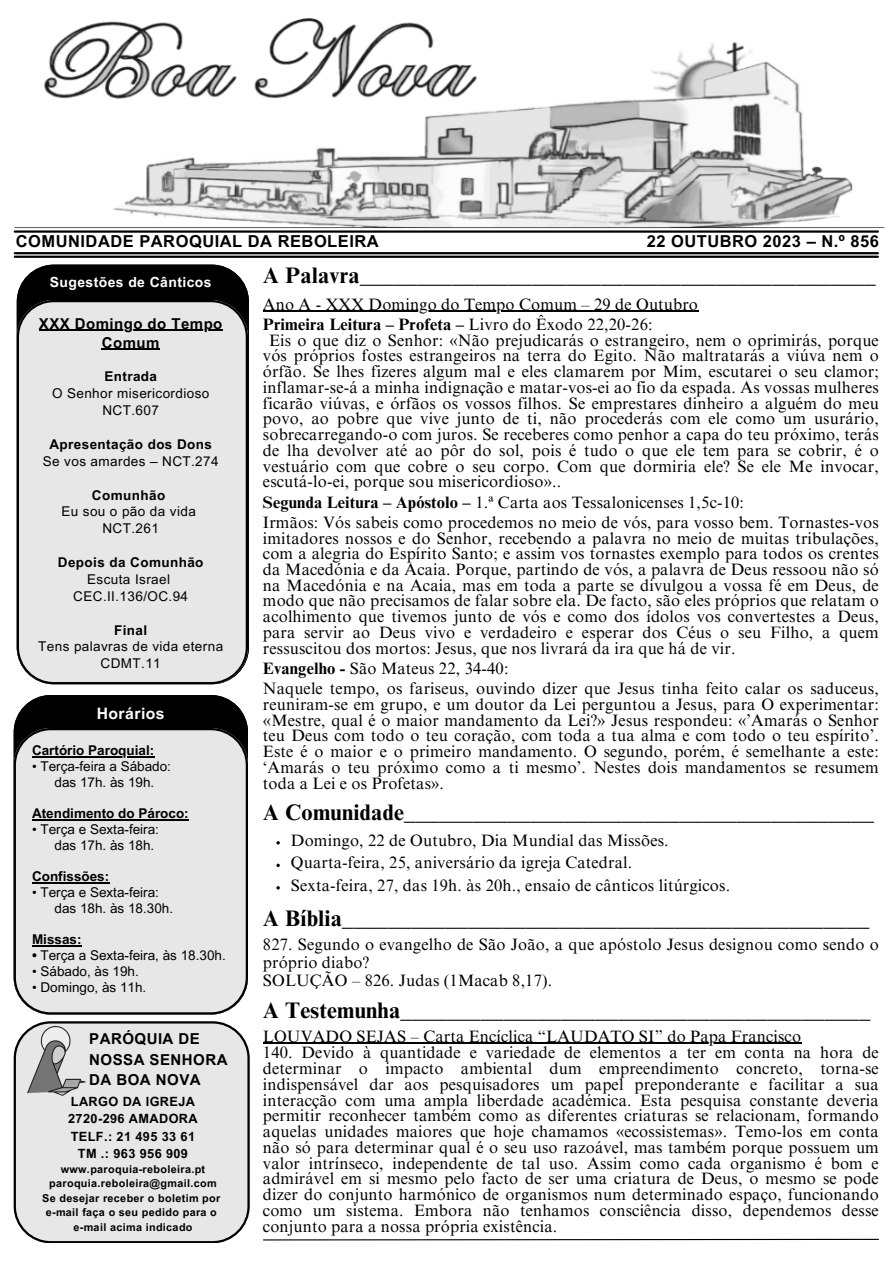
<style>
.page{position:relative;width:893px;height:1264px;background:#fff}
.page>*{position:absolute;margin:0;border:0;box-sizing:border-box;transform-origin:0 0}
.t1{font:700 22.5px "Times NRMT Pro";letter-spacing:.01em;color:#000}
.t2{font:16.5px/15.8px "Times NRMT Pro";letter-spacing:.01em;color:#000;text-align:justify}
.t3{font:700 16.5px "Arial MT Pro";letter-spacing:.03em;color:#000}
.t4{font:700 16.5px "Times NRMT Pro";letter-spacing:.01em;color:#000}
.t5{font:700 15.75px "Arial MT Pro";letter-spacing:.03em;color:#fff}
.t6{font:700 15px/19px "Arial MT Pro";letter-spacing:.03em;color:#000;text-align:center}
.t7{font:700 13.95px "Arial MT Pro";letter-spacing:.03em;color:#fff}
.t8{font:13.5px "Arial MT Pro";color:#000}
.t9{font:13.5px/16.8px "Arial MT Pro";letter-spacing:.03em;color:#000;text-align:center}
.t10{font:700 13.5px "Arial MT Pro";letter-spacing:.03em;color:#000}
.t11{font:700 13.5px "Arial MT Pro";color:#000}
.t12{font:700 12.75px "Arial MT Pro";letter-spacing:.03em;color:#000}
.t13{font:700 10.8px "Arial MT Pro";letter-spacing:.03em;color:#000}
.s1{font-weight:700}
.s2{font-weight:400}
</style>
<div class="page">
<div style="left:14px;top:1021px;width:236px;height:221px;background:#e7e7e7"></div>
<svg style="left:14px;top:695px;width:233px;height:33px;background:#111"></svg>
<div style="left:14px;top:728px;width:233px;height:286px;background:#e7e7e7"></div>
<svg style="left:17px;top:264px;width:231px;height:36px;background:#131313"></svg>
<svg style="left:17px;top:300px;width:231px;height:384px;background:#d9d9d9"></svg>
<hr style="left:15px;top:226px;width:862px;height:2px;background:#000">
<hr style="left:15px;top:230px;width:862px;height:3px;background:#000">
<hr style="left:15px;top:252px;width:862px;height:2px;background:#000">
<hr style="left:15px;top:255px;width:862px;height:3px;background:#000">
<img style="left:15px;top:18px;width:862px;height:209px">
<img style="left:28px;top:1026px;width:61px;height:69px">
<hr style="left:263px;top:311px;width:435px;height:1px;background:#000">
<hr style="left:39px;top:330px;width:184px;height:1px;background:#000">
<hr style="left:102px;top:349px;width:58px;height:1px;background:#000">
<hr style="left:32px;top:756px;width:122px;height:1px;background:#000">
<hr style="left:32px;top:819px;width:157px;height:1px;background:#000">
<hr style="left:32px;top:882px;width:77px;height:1px;background:#000">
<hr style="left:32px;top:945px;width:50px;height:1px;background:#000">
<svg style="left:276px;top:841px;width:4px;height:3px"></svg>
<svg style="left:276px;top:863px;width:4px;height:4px"></svg>
<svg style="left:276px;top:886px;width:4px;height:3px"></svg>
<hr style="left:263px;top:1042px;width:538px;height:1px;background:#000">
<svg style="left:263px;top:1238px;width:616px;height:2px"></svg>
<p class="t3" style="left:16px;top:235px;width:364px">COMUNIDADE PAROQUIAL DA REBOLEIRA</p>
<p class="t3" style="left:646px;top:235px;width:234px">22 OUTUBRO 2023 – N.º 856</p>
<p class="t7" style="left:50px;top:277px;width:163px">Sugestões de Cânticos</p>
<p class="t6" style="left:39px;top:316px;width:185px">XXX Domingo do Tempo<br>Comum</p>
<p class="t10" style="left:104px;top:371px;width:54px">Entrada</p>
<p class="t9" style="left:52px;top:387px;width:159px">O Senhor misericordioso<br>NCT.607</p>
<p class="t10" style="left:49px;top:439px;width:164px">Apresentação dos Dons</p>
<p class="t9" style="left:43px;top:454px;width:177px">Se vos amardes – NCT.274</p>
<p class="t10" style="left:92px;top:490px;width:75px">Comunhão</p>
<p class="t9" style="left:61px;top:505px;width:136px">Eu sou o pão da vida</p>
<p class="t8" style="left:102px;top:523px;width:58px">NCT.261</p>
<p class="t10" style="left:58px;top:557px;width:147px">Depois da Comunhão</p>
<p class="t9" style="left:87px;top:572px;width:84px">Escuta Israel</p>
<p class="t9" style="left:73px;top:589px;width:116px">CEC.II.136/OC.94</p>
<p class="t10" style="left:114px;top:624px;width:35px">Final</p>
<p class="t9" style="left:38px;top:640px;width:186px">Tens palavras de vida eterna<br>CDMT.11</p>
<p class="t5" style="left:97px;top:707px;width:70px">Horários</p>
<p class="t11" style="left:32px;top:745px;width:124px">Cartório Paroquial:</p>
<p class="t8" style="left:32px;top:761px;width:140px">• Terça-feira a Sábado:</p>
<p class="t8" style="left:55px;top:777px;width:101px">das 17h. às 19h.</p>
<p class="t11" style="left:32px;top:808px;width:158px">Atendimento do Pároco:</p>
<p class="t8" style="left:32px;top:824px;width:128px">• Terça e Sexta-feira:</p>
<p class="t8" style="left:55px;top:840px;width:101px">das 17h. às 18h.</p>
<p class="t11" style="left:32px;top:871px;width:79px">Confissões:</p>
<p class="t8" style="left:32px;top:887px;width:128px">• Terça e Sexta-feira:</p>
<p class="t8" style="left:55px;top:903px;width:120px">das 18h. às 18.30h.</p>
<p class="t10" style="left:32px;top:934px;width:51px">Missas:</p>
<p class="t8" style="left:32px;top:950px;width:195px"><span class="s1">•</span> Terça a Sexta-feira, às 18.30h.</p>
<p class="t8" style="left:32px;top:966px;width:108px">• Sábado, às 19h.</p>
<p class="t8" style="left:32px;top:981px;width:116px">• Domingo, às 11h.</p>
<p class="t6" style="left:89px;top:1031px;width:112px">PARÓQUIA DE</p>
<p class="t6" style="left:89px;top:1051px;width:140px">NOSSA SENHORA</p>
<p class="t6" style="left:89px;top:1071px;width:113px">DA BOA NOVA</p>
<p class="t12" style="left:71px;top:1096px;width:126px">LARGO DA IGREJA</p>
<p class="t12" style="left:68px;top:1114px;width:131px">2720-296 AMADORA</p>
<p class="t12" style="left:71px;top:1131px;width:126px">TELF.: 21 495 33 61</p>
<p class="t12" style="left:78px;top:1148px;width:112px">TM .: 963 956 909</p>
<p class="t13" style="left:61px;top:1165px;width:146px">www.paroquia-reboleira.pt</p>
<p class="t13" style="left:49px;top:1179px;width:169px">paroquia.reboleira@gmail.com</p>
<p class="t13" style="left:42px;top:1194px;width:180px">Se desejar receber o boletim por</p>
<p class="t13" style="left:46px;top:1208px;width:173px">e-mail faça o seu pedido para o</p>
<p class="t13" style="left:73px;top:1222px;width:121px">e-mail acima indicado</p>
<p class="t1" style="left:263px;top:266px;width:614px">A Palavra_____________________________________________</p>
<p class="t2" style="left:263px;top:298px;width:436px">Ano A - XXX Domingo do Tempo Comum – 29 de Outubro</p>
<p class="t4" style="left:263px;top:318px;width:391px">Primeira Leitura – Profeta – <span class="s2">Livro do Êxodo 22,20-26:</span></p>
<p class="t2" style="left:263px;top:334px;width:617px;text-indent:6px">Eis o que diz o Senhor: «Não prejudicarás o estrangeiro, nem o oprimirás, porque vós próprios fostes estrangeiros na terra do Egito. Não maltratarás a viúva nem o órfão. Se lhes fizeres algum mal e eles clamarem por Mim, escutarei o seu clamor; inflamar-se-á a minha indignação e matar-vos-ei ao fio da espada. As vossas mulheres ficarão viúvas, e órfãos os vossos filhos. Se emprestares dinheiro a alguém do meu povo, ao pobre que vive junto de ti, não procederás com ele como um usurário, sobrecarregando-o com juros. Se receberes como penhor a capa do teu próximo, terás de lha devolver até ao pôr do sol, pois é tudo o que ele tem para se cobrir, é o vestuário com que cobre o seu corpo. Com que dormiria ele? Se ele Me invocar, escutá-lo-ei, porque sou misericordioso»..</p>
<p class="t2" style="left:263px;top:496px;width:482px"><span class="s1">Segunda Leitura – Apóstolo –</span> 1.ª Carta aos Tessalonicenses 1,5c-10:</p>
<p class="t2" style="left:263px;top:516px;width:617px">Irmãos: Vós sabeis como procedemos no meio de vós, para vosso bem. Tornastes-vos imitadores nossos e do Senhor, recebendo a palavra no meio de muitas tribulações, com a alegria do Espírito Santo; e assim vos tornastes exemplo para todos os crentes da Macedónia e da Acaia. Porque, partindo de vós, a palavra de Deus ressoou não só na Macedónia e na Acaia, mas em toda a parte se divulgou a vossa fé em Deus, de modo que não precisamos de falar sobre ela. De facto, são eles próprios que relatam o acolhimento que tivemos junto de vós e como dos ídolos vos convertestes a Deus, para servir ao Deus vivo e verdadeiro e esperar dos Céus o seu Filho, a quem ressuscitou dos mortos: Jesus, que nos livrará da ira que há de vir.</p>
<p class="t2" style="left:263px;top:662px;width:247px"><span class="s1">Evangelho -</span> São Mateus 22, 34-40:</p>
<p class="t2" style="left:263px;top:682px;width:617px">Naquele tempo, os fariseus, ouvindo dizer que Jesus tinha feito calar os saduceus, reuniram-se em grupo, e um doutor da Lei perguntou a Jesus, para O experimentar: «Mestre, qual é o maior mandamento da Lei?» Jesus respondeu: «’Amarás o Senhor teu Deus com todo o teu coração, com toda a tua alma e com todo o teu espírito’.<br>Este é o maior e o primeiro mandamento. O segundo, porém, é semelhante a este: ‘Amarás o teu próximo como a ti mesmo’. Nestes dois mandamentos se resumem toda a Lei e os Profetas».</p>
<p class="t1" style="left:263px;top:803px;width:612px">A Comunidade_________________________________________</p>
<p class="t2" style="left:291px;top:834px;width:379px">Domingo, 22 de Outubro, Dia Mundial das Missões.</p>
<p class="t2" style="left:291px;top:856px;width:342px">Quarta-feira, 25, aniversário da igreja Catedral.</p>
<p class="t2" style="left:291px;top:879px;width:440px">Sexta-feira, 27, das 19h. às 20h., ensaio de cânticos litúrgicos.</p>
<p class="t1" style="left:263px;top:910px;width:608px">A Bíblia______________________________________________</p>
<p class="t2" style="left:263px;top:937px;width:617px;line-height:18px">827. Segundo o evangelho de São João, a que apóstolo Jesus designou como sendo o próprio diabo?</p>
<p class="t2" style="left:263px;top:974px;width:291px">SOLUÇÃO – 826. Judas (1Macab 8,17).</p>
<p class="t1" style="left:263px;top:1001px;width:608px">A Testemunha_________________________________________</p>
<p class="t2" style="left:263px;top:1030px;width:539px">LOUVADO SEJAS – Carta Encíclica “LAUDATO SI” do Papa Francisco</p>
<p class="t2" style="left:263px;top:1046px;width:617px">140. Devido à quantidade e variedade de elementos a ter em conta na hora de determinar o impacto ambiental dum empreendimento concreto, torna-se indispensável dar aos pesquisadores um papel preponderante e facilitar a sua interacção com uma ampla liberdade académica. Esta pesquisa constante deveria permitir reconhecer também como as diferentes criaturas se relacionam, formando aquelas unidades maiores que hoje chamamos «ecossistemas». Temo-los em conta não só para determinar qual é o seu uso razoável, mas também porque possuem um valor intrínseco, independente de tal uso. Assim como cada organismo é bom e admirável em si mesmo pelo facto de ser uma criatura de Deus, o mesmo se pode dizer do conjunto harmónico de organismos num determinado espaço, funcionando como um sistema. Embora não tenhamos consciência disso, dependemos desse conjunto para a nossa própria existência.</p>
</div>
